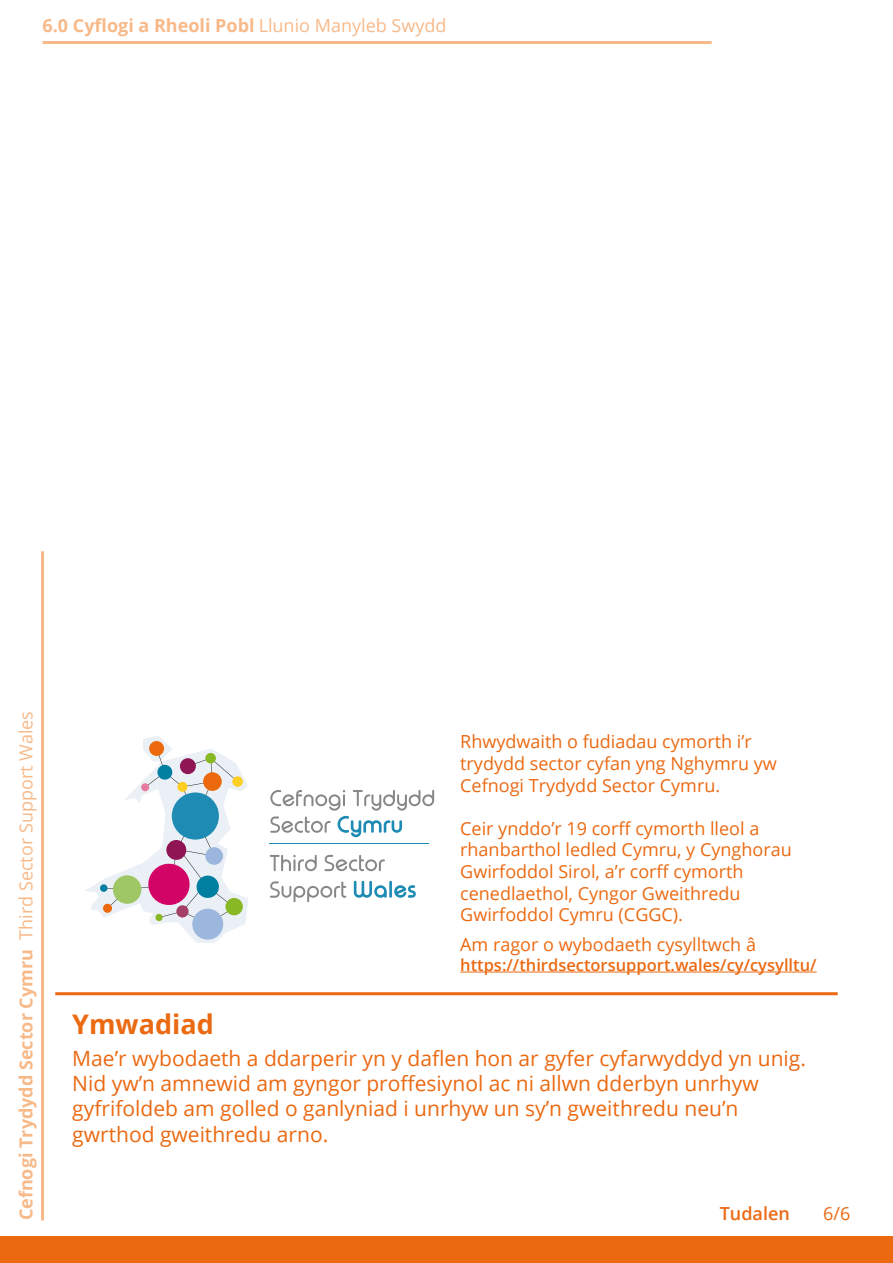
<style>
.page{position:relative;width:893px;height:1263px;background:#fff}
.page>*{position:absolute;margin:0;border:0;box-sizing:border-box;transform-origin:0 0}
.t1{font:700 27px "Open Sans";color:#eb6911}
.t2{font:21px/25.2px "Open Sans";color:#eb6911}
.t3{font:18px/21.6px "Open Sans";color:#eb6911}
.t4{font:700 18px "Open Sans";color:#f8b989}
.t5{font:600 18px "Open Sans";color:#eb6911}
.t6{font:600 16.5px "Open Sans";color:#eb6911}
.s1{font-weight:400}
</style>
<div class="page">
<hr style="left:55px;top:992px;width:783px;height:3px;background:#eb6911">
<hr style="left:43px;top:41px;width:669px;height:3px;background:#f8b989">
<div style="left:0;top:1236px;width:893px;height:27px;background:#eb6911"></div>
<hr style="left:460px;top:971px;width:357px;height:1px;background:#eb6911">
<svg style="left:85px;top:736px;width:163px;height:207px"></svg>
<div style="left:180px;top:758px;width:16px;height:16px;background:#8f1554;border-radius:50%"></div>
<div style="left:203px;top:772px;width:19px;height:19px;background:#eb690c;border-radius:50%"></div>
<div style="left:205px;top:753px;width:11px;height:10px;background:#89b825;border-radius:50%"></div>
<hr style="left:269px;top:843px;width:160px;height:1px;background:#1d8bb3">
<svg style="left:270px;top:790px;width:164px;height:47px"></svg>
<svg style="left:270px;top:855px;width:47px;height:16px"></svg>
<svg style="left:325px;top:855px;width:60px;height:16px"></svg>
<svg style="left:270px;top:881px;width:76px;height:21px"></svg>
<svg style="left:354px;top:881px;width:62px;height:17px"></svg>
<hr style="left:41px;top:551px;width:3px;height:669px;background:#f8b989">
<p class="t4" style="left:43px;top:13px;width:406px">6.0 Cyflogi a Rheoli Pobl <span class="s1">Llunio Manyleb Swydd</span></p>
<p class="t4" style="left:13px;top:1220px;width:511px;rotate:-90deg">Cefnogi Trydydd Sector Cymru <span class="s1">Third Sector Support Wales</span></p>
<p class="t3" style="left:460px;top:730px;width:318px">Rhwydwaith o fudiadau cymorth i’r trydydd sector cyfan yng Nghymru yw<br>Cefnogi Trydydd Sector Cymru.</p>
<p class="t3" style="left:460px;top:817px;width:333px">Ceir ynddo’r 19 corff cymorth lleol a rhanbarthol ledled Cymru, y Cynghorau Gwirfoddol Sirol, a’r corff cymorth cenedlaethol, Cyngor Gweithredu Gwirfoddol Cymru (CGGC).</p>
<h1 class="t1" style="left:72px;top:1005px;width:143px">Ymwadiad</h1>
<p class="t3" style="left:460px;top:933px;width:297px">Am ragor o wybodaeth cysylltwch â</p>
<p class="t6" style="left:460px;top:953px;width:358px">https://thirdsectorsupport.wales/cy/cysylltu/</p>
<p class="t2" style="left:72px;top:1045px;width:735px">Mae’r wybodaeth a ddarperir yn y daflen hon ar gyfer cyfarwyddyd yn unig.<br>Nid yw’n amnewid am gyngor proffesiynol ac ni allwn dderbyn unrhyw gyfrifoldeb am golled o ganlyniad i unrhyw un sy’n gweithredu neu’n gwrthod gweithredu arno.</p>
<p class="t5" style="left:720px;top:1201px;width:72px">Tudalen</p>
<p class="t3" style="left:823px;top:1203px;width:29px">6/6</p>
</div>
